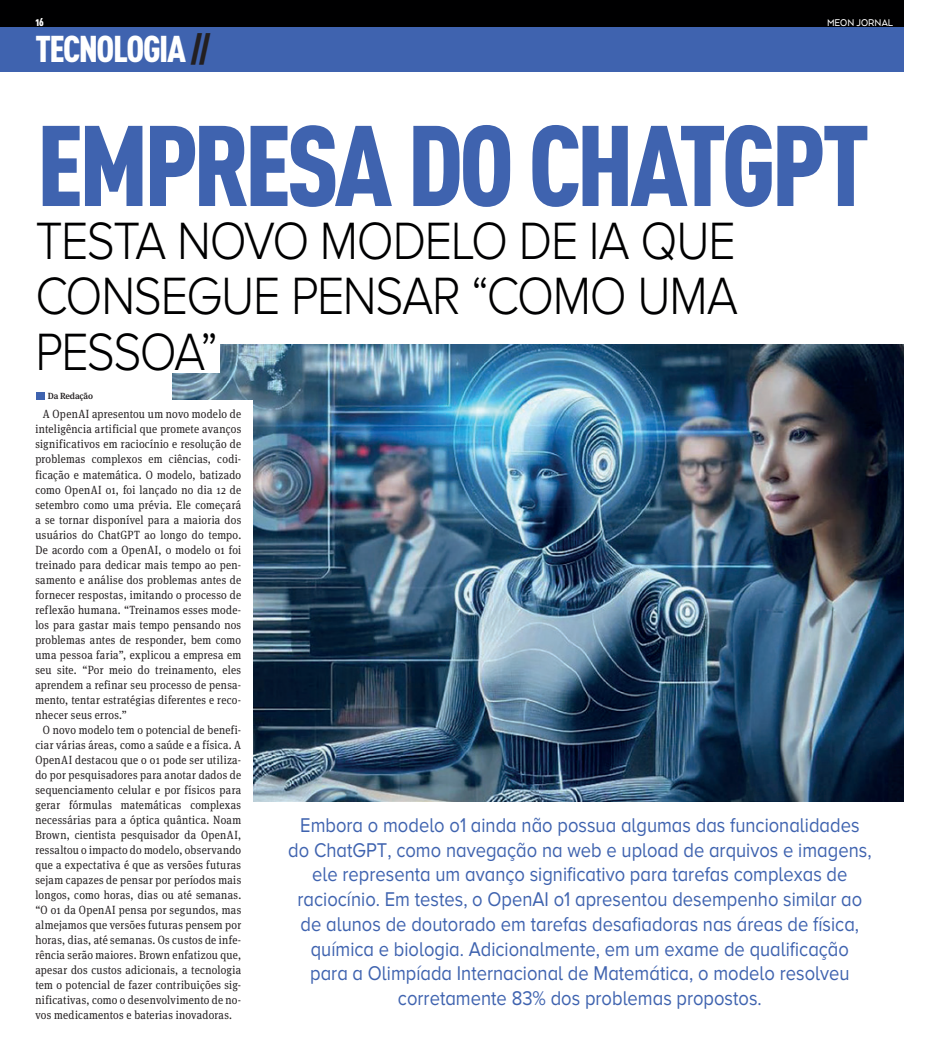
<style>
.page{position:relative;width:939px;height:1053px;background:#fff}
.page>*{position:absolute;margin:0;border:0;box-sizing:border-box;transform-origin:0 0}
.t1{font:112.5px "DIN Cond Black Alternate";letter-spacing:-.04em;color:#3f63af}
.t2{font:300 54.38px/55.1px "Proxima Nova A";letter-spacing:-.03em;color:#000001;text-align:justify;scale:.89 1}
.t3{font:36.75px "DIN Cond Black Alternate";letter-spacing:-.04em;color:#fff}
.t4{font:20.62px/24.8px "Proxima Nova A";color:#3f63af;text-align:center;scale:.89 1}
.t5{font:11.88px/15px "Meta Serif OT";letter-spacing:.025em;color:#231f20;text-align:justify;scale:.89 1}
.t6{font:500 11.25px "Arquitecta";letter-spacing:.01em;color:#fff;scale:.89 1}
.t7{font:11.25px "DIN Cond Black Alternate";color:#fff}
.t8{font:500 8.88px "Meta Serif OT";letter-spacing:-.02em;color:#231f20}
.s1{color:#231f20}
</style>
<div class="page">
<div style="left:0;top:4px;width:904px;height:67px;background:#3f63af"></div>
<div style="left:37px;top:392px;width:8px;height:7px;background:#3f63af"></div>
<img style="left:172px;top:344px;width:732px;height:457px">
<div style="left:160px;top:401px;width:93px;height:418px;background:#fff"></div>
<div style="left:0;top:0;width:904px;height:27px;background:#000001"></div>
<div style="left:126px;top:328px;width:94px;height:44px;background:#fff"></div>
<p class="t7" style="left:35px;top:15px;width:10px">16</p>
<p class="t6" style="left:827px;top:15px;width:76px">MEON JORNAL</p>
<h3 class="t3" style="left:35px;top:26px;width:177px">TECNOLOGIA <span class="s1">//</span></h3>
<h1 class="t1" style="left:37px;top:95px;width:835px">EMPRESA DO CHATGPT</h1>
<h2 class="t2" style="left:35px;top:214px;width:791px">TESTA NOVO MODELO DE IA QUE CONSEGUE PENSAR “COMO UMA PESSOA”</h2>
<p class="t8" style="left:48px;top:390px;width:47px">Da Redação</p>
<p class="t5" style="left:35px;top:407px;width:233px;text-indent:7px">A OpenAI apresentou um novo modelo de inteligência artificial que promete avanços significativos em raciocínio e resolução de problemas complexos em ciências, codi&shy;ficação e matemática. O modelo, batizado como OpenAI o1, foi lançado no dia 12 de setembro como uma prévia. Ele começará a se tornar disponível para a maioria dos usuários do ChatGPT ao longo do tempo.<br>De acordo com a OpenAI, o modelo o1 foi treinado para dedicar mais tempo ao pen&shy;samento e análise dos problemas antes de fornecer respostas, imitando o processo de reflexão humana. “Treinamos esses mode&shy;los para gastar mais tempo pensando nos problemas antes de responder, bem como uma pessoa faria”, explicou a empresa em seu site. “Por meio do treinamento, eles aprendem a refinar seu processo de pensa&shy;mento, tentar estratégias diferentes e reco&shy;nhecer seus erros.”</p>
<p class="t5" style="left:35px;top:722px;width:233px;text-indent:7px">O novo modelo tem o potencial de benefi&shy;ciar várias áreas, como a saúde e a física. A OpenAI destacou que o o1 pode ser utiliza&shy;do por pesquisadores para anotar dados de sequenciamento celular e por físicos para gerar fórmulas matemáticas complexas necessárias para a óptica quântica. Noam Brown, cientista pesquisador da OpenAI, ressaltou o impacto do modelo, observando que a expectativa é que as versões futuras sejam capazes de pensar por períodos mais longos, como horas, dias ou até semanas. “O o1 da OpenAI pensa por segundos, mas almejamos que versões futuras pensem por horas, dias, até semanas. Os custos de infe&shy;rência serão maiores. Brown enfatizou que, apesar dos custos adicionais, a tecnologia tem o potencial de fazer contribuições sig&shy;nificativas, como o desenvolvimento de no&shy;vos medicamentos e baterias inovadoras.</p>
<p class="t4" style="left:288px;top:812px;width:657px">Embora o modelo o1 ainda não possua algumas das funcionalidades do ChatGPT, como navegação na web e upload de arquivos e imagens, ele representa um avanço significativo para tarefas complexas de raciocínio. Em testes, o OpenAI o1 apresentou desempenho similar ao de alunos de doutorado em tarefas desafiadoras nas áreas de física, química e biologia. Adicionalmente, em um exame de qualificação<br>para a Olimpíada Internacional de Matemática, o modelo resolveu corretamente 83% dos problemas propostos.</p>
</div>
